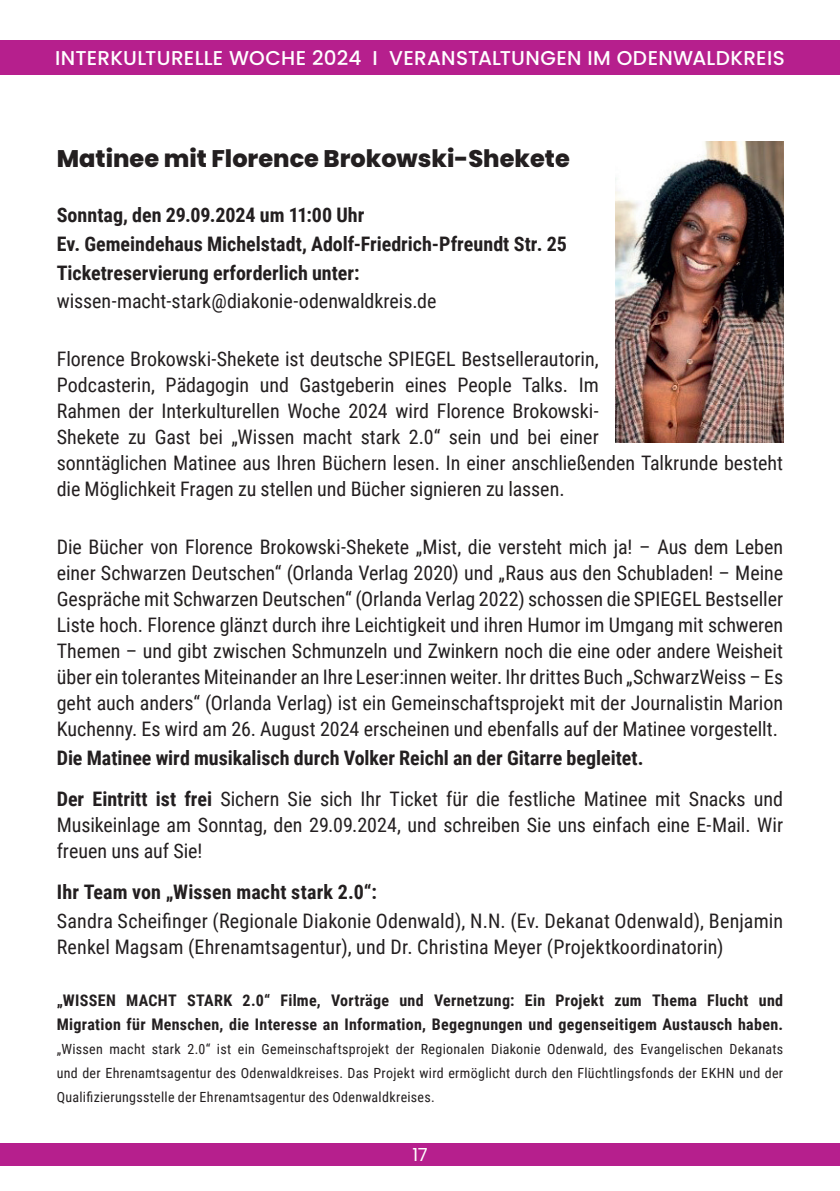
<style>
.page{position:relative;width:840px;height:1191px;background:#fff}
.page>*{position:absolute;margin:0;border:0;box-sizing:border-box;transform-origin:0 0}
.t1{font:800 24px "Poppins";color:#231f20}
.t2{font:20px/26px "Roboto Condensed";color:#231f20}
.t3{font:700 20px/28.8px "Roboto Condensed";color:#231f20}
.t4{font:500 20px "Poppins";letter-spacing:.015em;color:#fff}
.t5{font:18px "Poppins";color:#fff}
.t6{font:700 16px/24px "Roboto Condensed";letter-spacing:.02em;color:#231f20}
.t7{font:14px/24px "Roboto Condensed";letter-spacing:.02em;color:#231f20;text-align:justify}
.s1{font-weight:400}
</style>
<div class="page">
<div style="left:0;top:41px;width:839px;height:34px;background:#b61f8d"></div>
<div style="left:0;top:1143px;width:839px;height:23px;background:#b61f8d"></div>
<img style="left:615px;top:142px;width:167px;height:300px">
<p class="t4" style="left:55px;top:47px;width:730px">INTERKULTURELLE WOCHE 2024 I VERANSTALTUNGEN IM ODENWALDKREIS</p>
<p class="t1" style="left:57px;top:145px;width:514px">Matinee mit Florence Brokowski-Shekete</p>
<p class="t3" style="left:57px;top:200px;width:511px">Sonntag, den 29.09.2024 um 11:00 Uhr<br>Ev. Gemeindehaus Michelstadt, Adolf-Friedrich-Pfreundt Str. 25<br>Ticketreservierung erforderlich unter:</p>
<p class="t2" style="left:57px;top:287px;width:381px">wissen-macht-stark@diakonie-odenwaldkreis.de</p>
<p class="t2" style="left:57px;top:345px;width:727px">Florence Brokowski-Shekete ist deutsche SPIEGEL Bestsellerautorin,<br>Podcasterin, Pädagogin und Gastgeberin eines People Talks. Im<br>Rahmen der Interkulturellen Woche 2024 wird Florence Brokowski-<br>Shekete zu Gast bei „Wissen macht stark 2.0“ sein und bei einer<br>sonntäglichen Matinee aus Ihren Büchern lesen. In einer anschließenden Talkrunde besteht die Möglichkeit Fragen zu stellen und Bücher signieren zu lassen.</p>
<p class="t2" style="left:57px;top:533px;width:727px;text-align:justify">Die Bücher von Florence Brokowski-Shekete „Mist, die versteht mich ja! – Aus dem Leben einer Schwarzen Deutschen“ (Orlanda Verlag 2020) und „Raus aus den Schubladen! – Meine Gespräche mit Schwarzen Deutschen“ (Orlanda Verlag 2022) schossen die SPIEGEL Bestseller Liste hoch. Florence glänzt durch ihre Leichtigkeit und ihren Humor im Umgang mit schweren Themen – und gibt zwischen Schmunzeln und Zwinkern noch die eine oder andere Weisheit über ein tolerantes Miteinander an Ihre Leser:innen weiter. Ihr drittes Buch „SchwarzWeiss – Es geht auch anders“ (Orlanda Verlag) ist ein Gemeinschaftsprojekt mit der Journalistin Marion Kuchenny. Es wird am 26. August 2024 erscheinen und ebenfalls auf der Matinee vorgestellt.</p>
<p class="t3" style="left:57px;top:736px;width:727px;line-height:40.8px">Die Matinee wird musikalisch durch Volker Reichl an der Gitarre begleitet.<br>Der Eintritt ist frei <span class="s1">Sichern Sie sich Ihr Ticket für die festliche Matinee mit Snacks und</span></p>
<p class="t2" style="left:57px;top:810px;width:727px">Musikeinlage am Sonntag, den 29.09.2024, und schreiben Sie uns einfach eine E-Mail. Wir freuen uns auf Sie!</p>
<p class="t3" style="left:57px;top:877px;width:321px">Ihr Team von „Wissen macht stark 2.0“:</p>
<p class="t2" style="left:57px;top:907px;width:727px">Sandra Scheifinger (Regionale Diakonie Odenwald), N.N. (Ev. Dekanat Odenwald), Benjamin<br>Renkel Magsam (Ehrenamtsagentur), und Dr. Christina Meyer (Projektkoordinatorin)</p>
<p class="t6" style="left:57px;top:987px;width:727px">„WISSEN MACHT STARK 2.0“ Filme, Vorträge und Vernetzung: Ein Projekt zum Thema Flucht und<br>Migration für Menschen, die Interesse an Information, Begegnungen und gegenseitigem Austausch haben.</p>
<p class="t7" style="left:57px;top:1036px;width:727px">„Wissen macht stark 2.0“ ist ein Gemeinschaftsprojekt der Regionalen Diakonie Odenwald, des Evangelischen Dekanats und der Ehrenamtsagentur des Odenwaldkreises. Das Projekt wird ermöglicht durch den Flüchtlingsfonds der EKHN und der Qualifizierungsstelle der Ehrenamtsagentur des Odenwaldkreises.</p>
<p class="t5" style="left:412px;top:1143px;width:17px">17</p>
</div>
